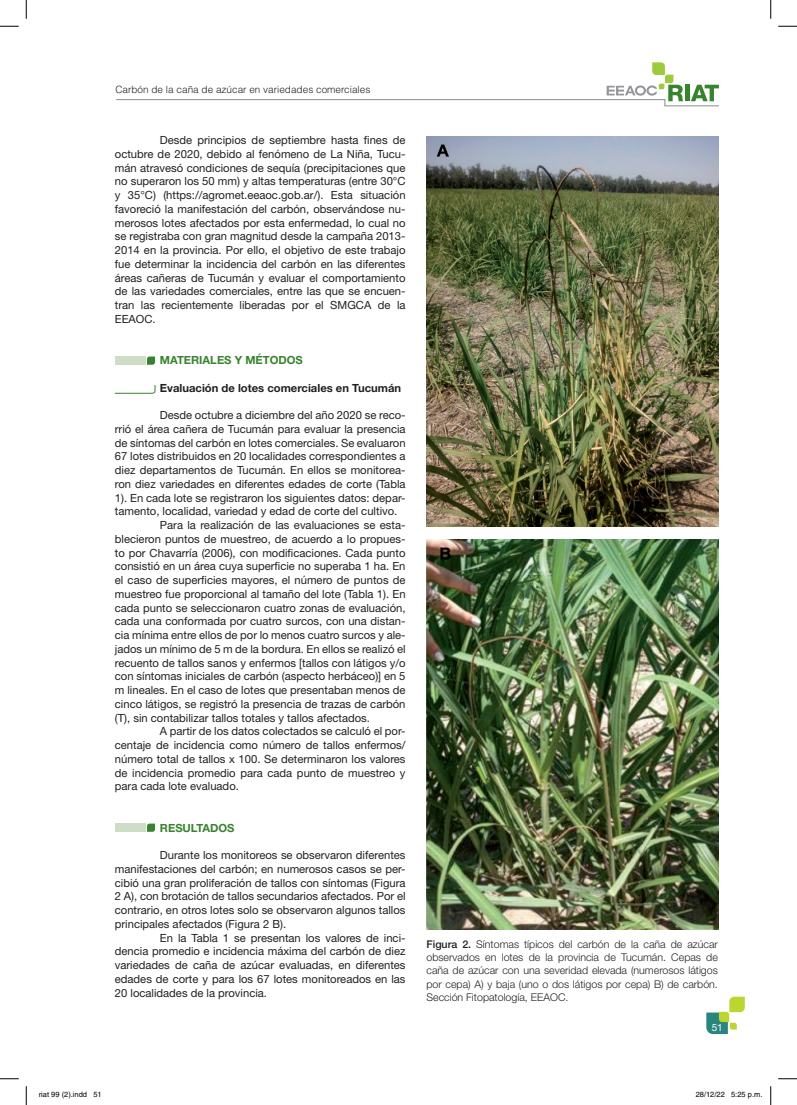
<style>
.page{position:relative;width:797px;height:1105px;background:#fff}
.page>*{position:absolute;margin:0;border:0;box-sizing:border-box;transform-origin:0 0}
.t1{font:11.25px/13.8px "Helvetica Neue LT Std";color:#231f20;text-align:justify}
.t2{font:700 11.25px "Helvetica Neue LT Std";color:#231f20}
.t3{font:700 11.25px "Helvetica Neue LT Std";color:#38832e}
.t4{font:300 10.62px/13.2px "Helvetica Neue LT Std";color:#231f20;text-align:justify}
.t5{font:300 10px "Helvetica LT Std";color:#231f20}
.t6{font:10px "Helvetica Neue LT Std";color:#fff}
.t7{font:7.5px "Helvetica";color:#000}
.s1{font-weight:500}
</style>
<div class="page">
<svg style="left:116px;top:62px;width:603px;height:44px"></svg>
<svg style="left:706px;top:997px;width:38px;height:37px"></svg>
<svg style="left:147px;top:356px;width:8px;height:9px"></svg>
<div style="left:115px;top:357px;width:30px;height:8px;background:#cdddc6"></div>
<svg style="left:147px;top:823px;width:8px;height:9px"></svg>
<div style="left:115px;top:824px;width:30px;height:8px;background:#cdddc6"></div>
<img style="left:427px;top:136px;width:292px;height:391px">
<img style="left:427px;top:539px;width:292px;height:391px">
<svg style="left:114px;top:385px;width:41px;height:9px"></svg>
<svg style="left:0;top:25px;width:19px;height:2px"></svg>
<svg style="left:778px;top:25px;width:19px;height:2px"></svg>
<svg style="left:0;top:1078px;width:19px;height:1px"></svg>
<svg style="left:778px;top:1078px;width:19px;height:1px"></svg>
<svg style="left:25px;top:0;width:2px;height:19px"></svg>
<svg style="left:25px;top:1086px;width:2px;height:19px"></svg>
<svg style="left:770px;top:0;width:1px;height:19px"></svg>
<svg style="left:770px;top:1086px;width:1px;height:19px"></svg>
<p class="t5" style="left:115px;top:83px;width:256px">Carbón de la caña de azúcar en variedades comerciales</p>
<p class="t1" style="left:115px;top:133px;width:292px;text-indent:45px">Desde principios de septiembre hasta fines de octubre de 2020, debido al fenómeno de La Niña, Tucu&shy;mán atravesó condiciones de sequía (precipitaciones que no superaron los 50 mm) y altas temperaturas (entre 30°C y 35°C) (https://agromet.eeaoc.gob.ar/). Esta situación favoreció la manifestación del carbón, observándose nu&shy;merosos lotes afectados por esta enfermedad, lo cual no se registraba con gran magnitud desde la campaña 2013- 2014 en la provincia. Por ello, el objetivo de este trabajo fue determinar la incidencia del carbón en las diferentes áreas cañeras de Tucumán y evaluar el comportamiento de las variedades comerciales, entre las que se encuen&shy;tran las recientemente liberadas por el SMGCA de la EEAOC.</p>
<p class="t3" style="left:160px;top:353px;width:144px">MATERIALES Y MÉTODOS</p>
<p class="t2" style="left:160px;top:381px;width:243px">Evaluación de lotes comerciales en Tucumán</p>
<p class="t1" style="left:160px;top:408px;width:247px">Desde octubre a diciembre del año 2020 se reco-</p>
<p class="t1" style="left:115px;top:422px;width:292px">rrió el área cañera de Tucumán para evaluar la presencia</p>
<p class="t1" style="left:115px;top:436px;width:292px">de síntomas del carbón en lotes comerciales. Se evaluaron</p>
<p class="t1" style="left:115px;top:449px;width:292px">67 lotes distribuidos en 20 localidades correspondientes a</p>
<p class="t1" style="left:115px;top:463px;width:292px">diez departamentos de Tucumán. En ellos se monitorea-</p>
<p class="t1" style="left:115px;top:477px;width:292px">ron diez variedades en diferentes edades de corte (Tabla</p>
<p class="t1" style="left:115px;top:491px;width:292px">1). En cada lote se registraron los siguientes datos: depar-</p>
<p class="t1" style="left:115px;top:504px;width:284px">tamento, localidad, variedad y edad de corte del cultivo.</p>
<p class="t1" style="left:160px;top:518px;width:247px">Para la realización de las evaluaciones se esta-</p>
<p class="t1" style="left:115px;top:532px;width:292px">blecieron puntos de muestreo, de acuerdo a lo propues-</p>
<p class="t1" style="left:115px;top:546px;width:292px">to por Chavarría (2006), con modificaciones. Cada punto</p>
<p class="t1" style="left:115px;top:559px;width:292px">consistió en un área cuya superficie no superaba 1 ha. En</p>
<p class="t1" style="left:115px;top:573px;width:292px">el caso de superficies mayores, el número de puntos de</p>
<p class="t1" style="left:115px;top:587px;width:292px">muestreo fue proporcional al tamaño del lote (Tabla 1). En</p>
<p class="t1" style="left:115px;top:601px;width:292px">cada punto se seleccionaron cuatro zonas de evaluación,</p>
<p class="t1" style="left:115px;top:614px;width:292px">cada una conformada por cuatro surcos, con una distan-</p>
<p class="t1" style="left:115px;top:628px;width:292px">cia mínima entre ellos de por lo menos cuatro surcos y ale-</p>
<p class="t1" style="left:115px;top:642px;width:292px">jados un mínimo de 5 m de la bordura. En ellos se realizó el</p>
<p class="t1" style="left:115px;top:656px;width:292px">recuento de tallos sanos y enfermos [tallos con látigos y/o</p>
<p class="t1" style="left:115px;top:669px;width:292px">con síntomas iniciales de carbón (aspecto herbáceo)] en 5</p>
<p class="t1" style="left:115px;top:683px;width:292px">m lineales. En el caso de lotes que presentaban menos de</p>
<p class="t1" style="left:115px;top:697px;width:292px">cinco látigos, se registró la presencia de trazas de carbón</p>
<p class="t1" style="left:115px;top:711px;width:256px">(T), sin contabilizar tallos totales y tallos afectados.</p>
<p class="t1" style="left:160px;top:724px;width:247px">A partir de los datos colectados se calculó el por-</p>
<p class="t1" style="left:115px;top:738px;width:292px">centaje de incidencia como número de tallos enfermos/</p>
<p class="t1" style="left:115px;top:752px;width:292px">número total de tallos x 100. Se determinaron los valores</p>
<p class="t1" style="left:115px;top:765px;width:292px">de incidencia promedio para cada punto de muestreo y</p>
<p class="t1" style="left:115px;top:779px;width:125px">para cada lote evaluado.</p>
<p class="t3" style="left:160px;top:821px;width:76px">RESULTADOS</p>
<p class="t1" style="left:160px;top:848px;width:247px">Durante los monitoreos se observaron diferentes</p>
<p class="t1" style="left:115px;top:862px;width:292px">manifestaciones del carbón; en numerosos casos se per-</p>
<p class="t1" style="left:115px;top:875px;width:292px">cibió una gran proliferación de tallos con síntomas (Figura</p>
<p class="t1" style="left:115px;top:889px;width:292px">2 A), con brotación de tallos secundarios afectados. Por el</p>
<p class="t1" style="left:115px;top:903px;width:292px">contrario, en otros lotes solo se observaron algunos tallos</p>
<p class="t1" style="left:115px;top:917px;width:173px">principales afectados (Figura 2 B).</p>
<p class="t1" style="left:160px;top:930px;width:247px">En la Tabla 1 se presentan los valores de inci-</p>
<p class="t1" style="left:115px;top:944px;width:292px">dencia promedio e incidencia máxima del carbón de diez</p>
<p class="t1" style="left:115px;top:958px;width:292px">variedades de caña de azúcar evaluadas, en diferentes</p>
<p class="t1" style="left:115px;top:972px;width:292px">edades de corte y para los 67 lotes monitoreados en las</p>
<p class="t1" style="left:115px;top:985px;width:154px">20 localidades de la provincia.</p>
<p class="t4" style="left:426px;top:937px;width:293px"><span class="s1">Figura 2.</span> Síntomas típicos del carbón de la caña de azúcar observados en lotes de la provincia de Tucumán. Cepas de caña de azúcar con una severidad elevada (numerosos látigos por cepa) A) y baja (uno o dos látigos por cepa) B) de carbón.<br>Sección Fitopatología, EEAOC.</p>
<p class="t6" style="left:711px;top:1022px;width:13px">51</p>
<p class="t7" style="left:39px;top:1090px;width:64px">riat 99 (2).indd 51</p>
<p class="t7" style="left:695px;top:1090px;width:68px">28/12/22 5:25 p.m.</p>
</div>
